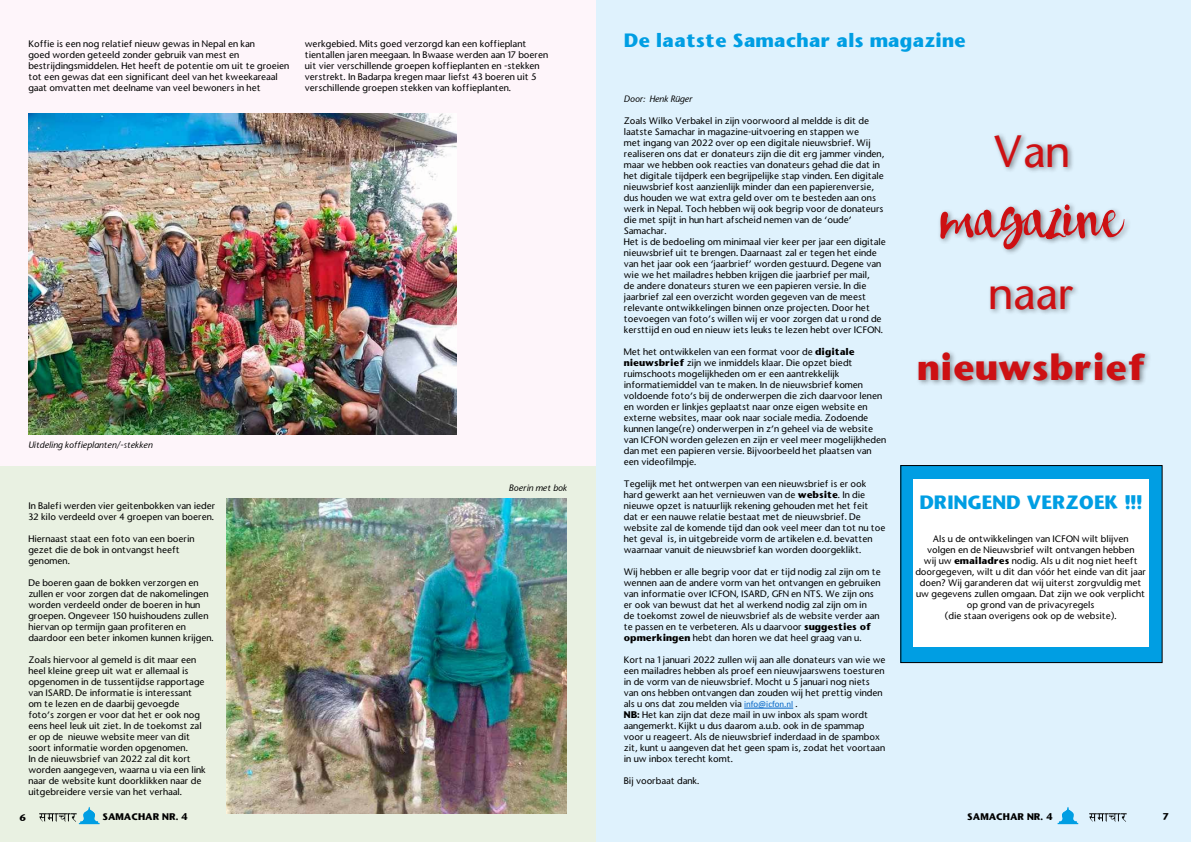
<style>
.page{position:relative;width:1191px;height:842px;background:#fff}
.page>*{position:absolute;margin:0;border:0;box-sizing:border-box;transform-origin:0 0}
.t1{font:61px "Pennellino";color:#cd1013}
.t2{font:500 43px "Stone Sans";color:#cd1013}
.t3{font:700 34px "Stone Sans";color:#cd1013}
.t4{font:700 18px "Stone Sans";color:#009ee3}
.t5{font:500 9px/11px "Stone Sans";color:#000}
.t6{font:italic 500 9px "Stone Sans";color:#000}
.t7{font:700 9px "Stone Sans";color:#000}
.s1{font-weight:700}
.s2{font-family:"Calibri";font-weight:400;color:#0063c5}
</style>
<div class="page">
<div style="left:0;top:465px;width:597px;height:377px;background:#e9f1e2"></div>
<div style="left:0;top:0;width:595px;height:465px;background:#fef5fa"></div>
<div style="left:596px;top:0;width:595px;height:842px;background:#dff2fd"></div>
<img style="left:227px;top:498px;width:339px;height:316px">
<hr style="left:744px;top:708px;width:49px;height:1px;background:#0063c5">
<img style="left:28px;top:113px;width:428px;height:322px">
<div style="left:900px;top:466px;width:262px;height:197px;background:#009ee3"></div>
<div style="left:900px;top:465px;width:262px;height:198px;border:1px solid #000"></div>
<div style="left:913px;top:479px;width:235px;height:167px;background:#fff"></div>
<div style="left:915px;top:132px;width:237px;height:256px;background:#000;opacity:.43"></div>
<svg style="left:79px;top:807px;width:21px;height:17px"></svg>
<img style="left:39px;top:813px;width:38px;height:9px">
<svg style="left:1057px;top:807px;width:21px;height:17px"></svg>
<img style="left:1089px;top:813px;width:38px;height:9px">
<p class="t5" style="left:28px;top:38px;width:262px">Koffie is een nog relatief nieuw gewas in Nepal en kan<br>goed worden geteeld zonder gebruik van mest en bestrijdingsmiddelen. Het heeft de potentie om uit te groeien tot een gewas dat een significant deel van het kweekareaal gaat omvatten met deelname van veel bewoners in het</p>
<p class="t5" style="left:305px;top:38px;width:245px">werkgebied. Mits goed verzorgd kan een koffieplant tientallen jaren meegaan. In Bwaase werden aan 17 boeren uit vier verschillende groepen koffieplanten en -stekken verstrekt. In Badarpa kregen maar liefst 43 boeren uit 5 verschillende groepen stekken van koffieplanten.</p>
<p class="t6" style="left:28px;top:439px;width:126px">Uitdeling koffieplanten/-stekken</p>
<p class="t5" style="left:28px;top:500px;width:188px">In Balefi werden vier geitenbokken van ieder<br>32 kilo verdeeld over 4 groepen van boeren.</p>
<p class="t5" style="left:28px;top:533px;width:168px">Hiernaast staat een foto van een boerin gezet die de bok in ontvangst heeft genomen.</p>
<p class="t5" style="left:28px;top:577px;width:187px">De boeren gaan de bokken verzorgen en zullen er voor zorgen dat de nakomelingen worden verdeeld onder de boeren in hun groepen. Ongeveer 150 huishoudens zullen hiervan op termijn gaan profiteren en daardoor een beter inkomen kunnen krijgen.</p>
<p class="t5" style="left:28px;top:654px;width:179px">Zoals hiervoor al gemeld is dit maar een heel kleine greep uit wat er allemaal is opgenomen in de tussentijdse rapportage van ISARD. De informatie is interessant om te lezen en de daarbij gevoegde foto’s zorgen er voor dat het er ook nog eens heel leuk uit ziet. In de toekomst zal er op de nieuwe website meer van dit soort informatie worden opgenomen.<br>In de nieuwsbrief van 2022 zal dit kort worden aangegeven, waarna u via een link naar de website kunt doorklikken naar de uitgebreidere versie van het verhaal.</p>
<p class="t6" style="left:509px;top:483px;width:60px">Boerin met bok</p>
<h3 class="t4" style="left:624px;top:28px;width:343px">De laatste Samachar als magazine</h3>
<p class="t6" style="left:624px;top:93px;width:70px">Door: Henk Rüger</p>
<p class="t5" style="left:624px;top:115px;width:263px">Zoals Wilko Verbakel in zijn voorwoord al meldde is dit de laatste Samachar in magazine-uitvoering en stappen we<br>met ingang van 2022 over op een digitale nieuwsbrief. Wij realiseren ons dat er donateurs zijn die dit erg jammer vinden, maar we hebben ook reacties van donateurs gehad die dat in het digitale tijdperk een begrijpelijke stap vinden. Een digitale nieuwsbrief kost aanzienlijk minder dan een papierenversie, dus houden we wat extra geld over om te besteden aan ons werk in Nepal. Toch hebben wij ook begrip voor de donateurs die met spijt in hun hart afscheid nemen van de ‘oude’ Samachar.<br>Het is de bedoeling om minimaal vier keer per jaar een digitale nieuwsbrief uit te brengen. Daarnaast zal er tegen het einde van het jaar ook een ‘jaarbrief’ worden gestuurd. Degene van wie we het mailadres hebben krijgen die jaarbrief per mail,<br>de andere donateurs sturen we een papieren versie. In die jaarbrief zal een overzicht worden gegeven van de meest relevante ontwikkelingen binnen onze projecten. Door het toevoegen van foto’s willen wij er voor zorgen dat u rond de kersttijd en oud en nieuw iets leuks te lezen hebt over ICFON.</p>
<p class="t5" style="left:624px;top:346px;width:264px">Met het ontwikkelen van een format voor de <span class="s1">digitale nieuwsbrief</span> zijn we inmiddels klaar. Die opzet biedt ruimschoots mogelijkheden om er een aantrekkelijk informatiemiddel van te maken. In de nieuwsbrief komen voldoende foto’s bij de onderwerpen die zich daarvoor lenen en worden er linkjes geplaatst naar onze eigen website en externe websites, maar ook naar sociale media. Zodoende kunnen lange(re) onderwerpen in z’n geheel via de website van ICFON worden gelezen en zijn er veel meer mogelijkheden dan met een papieren versie. Bijvoorbeeld het plaatsen van een videofilmpje.</p>
<p class="t5" style="left:624px;top:478px;width:263px">Tegelijk met het ontwerpen van een nieuwsbrief is er ook hard gewerkt aan het vernieuwen van de <span class="s1">website</span>. In die nieuwe opzet is natuurlijk rekening gehouden met het feit<br>dat er een nauwe relatie bestaat met de nieuwsbrief. De website zal de komende tijd dan ook veel meer dan tot nu toe het geval is, in uitgebreide vorm de artikelen e.d. bevatten waarnaar vanuit de nieuwsbrief kan worden doorgeklikt.</p>
<p class="t5" style="left:624px;top:566px;width:258px">Wij hebben er alle begrip voor dat er tijd nodig zal zijn om te wennen aan de andere vorm van het ontvangen en gebruiken van informatie over ICFON, ISARD, GFN en NTS. We zijn ons er ook van bewust dat het al werkend nodig zal zijn om in<br>de toekomst zowel de nieuwsbrief als de website verder aan te passen en te verbeteren. Als u daarvoor <span class="s1">suggesties of opmerkingen</span> hebt dan horen we dat heel graag van u.</p>
<p class="t5" style="left:624px;top:654px;width:263px">Kort na 1 januari 2022 zullen wij aan alle donateurs van wie we een mailadres hebben als proef een nieuwjaarswens toesturen in de vorm van de nieuwsbrief. Mocht u 5 januari nog niets van ons hebben ontvangen dan zouden wij het prettig vinden als u ons dat zou melden via <span class="s2">info@icfon.nl</span> .<br><span class="s1">NB:</span> Het kan zijn dat deze mail in uw inbox als spam wordt aangemerkt. Kijkt u dus daarom a.u.b. ook in de spammap voor u reageert. Als de nieuwsbrief inderdaad in de spambox zit, kunt u aangeven dat het geen spam is, zodat het voortaan in uw inbox terecht komt.</p>
<p class="t5" style="left:624px;top:775px;width:77px">Bij voorbaat dank.</p>
<h2 class="t2" style="left:993px;top:124px;width:78px">Van</h2>
<h1 class="t1" style="left:940px;top:181px;width:183px">magazine</h1>
<h2 class="t2" style="left:988px;top:266px;width:88px">naar</h2>
<h3 class="t3" style="left:917px;top:344px;width:230px">nieuwsbrief</h3>
<h3 class="t4" style="left:919px;top:490px;width:224px">DRINGEND VERZOEK !!!</h3>
<p class="t5" style="left:915px;top:533px;width:232px;text-align:center">Als u de ontwikkelingen van ICFON wilt blijven<br>volgen en de Nieuwsbrief wilt ontvangen hebben<br>wij uw <span class="s1">emailadres</span> nodig. Als u dit nog niet heeft doorgegeven, wilt u dit dan vóór het einde van dit jaar doen? Wij garanderen dat wij uiterst zorgvuldig met uw gegevens zullen omgaan. Dat zijn we ook verplicht op grond van de privacyregels<br>(die staan overigens ook op de website).</p>
<p class="t7" style="left:19px;top:811px;width:8px">6</p>
<p class="t7" style="left:102px;top:811px;width:87px">SAMACHAR NR. 4</p>
<p class="t7" style="left:967px;top:811px;width:87px">SAMACHAR NR. 4</p>
<p class="t7" style="left:1162px;top:811px;width:8px">7</p>
</div>
